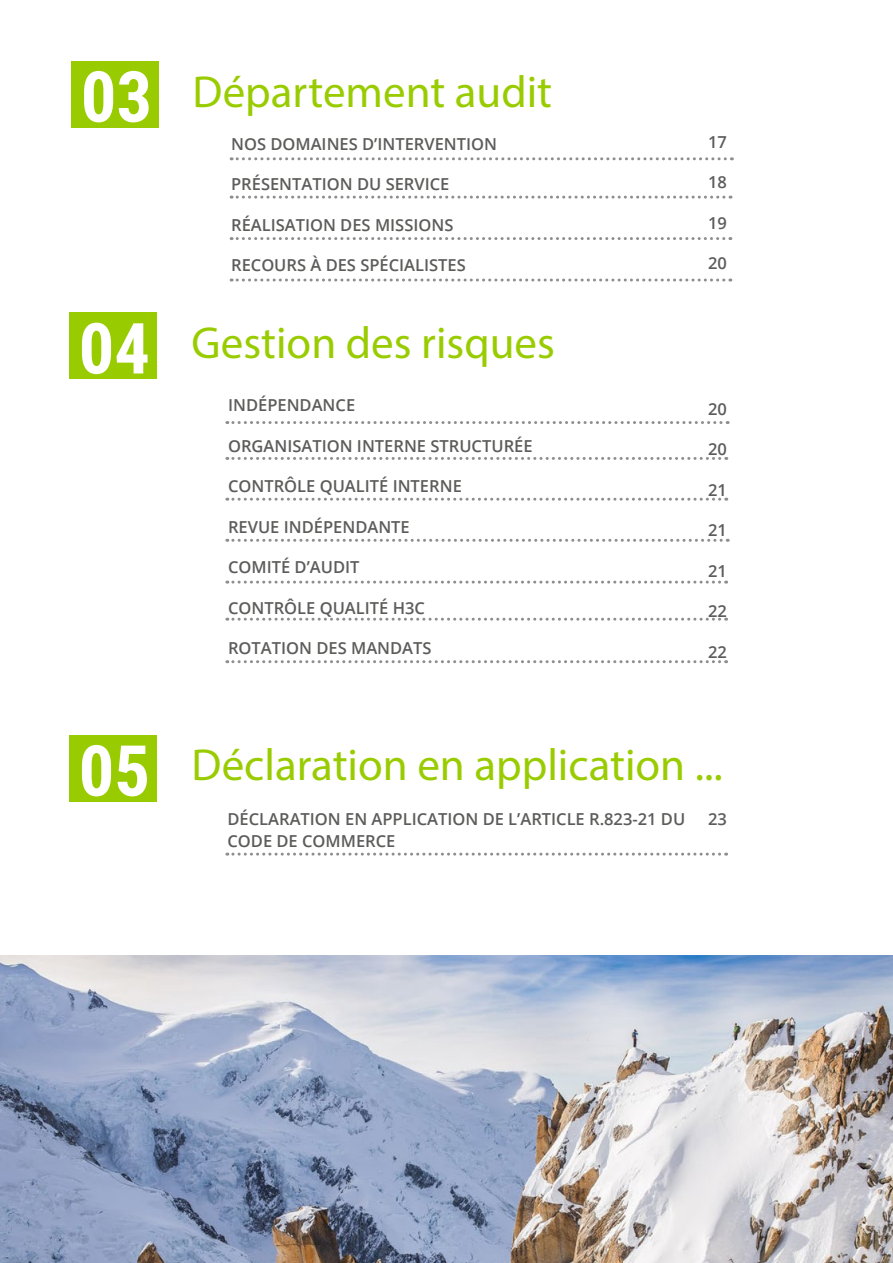
<style>
.page{position:relative;width:893px;height:1263px;background:#fff}
.page>*{position:absolute;margin:0;border:0;box-sizing:border-box;transform-origin:0 0}
.t1{font:700 70.5px "Roboto Condensed";color:#fff}
.t2{font:45px "Myriad Pro";color:#9c0}
.t3{font:600 16.5px "Open Sans";color:#5c5c5b}
.s1{font-family:"Roboto Condensed";font-weight:700;font-size:70.5px;color:#fff}
</style>
<div class="page">
<svg style="left:231px;top:237px;width:500px;height:3px"></svg>
<svg style="left:231px;top:279px;width:500px;height:3px"></svg>
<svg style="left:231px;top:157px;width:501px;height:3px"></svg>
<svg style="left:231px;top:196px;width:500px;height:3px"></svg>
<div style="left:71px;top:61px;width:87px;height:67px;background:#9c0"></div>
<div style="left:69px;top:312px;width:87px;height:67px;background:#9c0"></div>
<svg style="left:227px;top:421px;width:501px;height:3px"></svg>
<svg style="left:227px;top:457px;width:500px;height:3px"></svg>
<svg style="left:227px;top:498px;width:500px;height:3px"></svg>
<svg style="left:227px;top:539px;width:501px;height:3px"></svg>
<svg style="left:227px;top:581px;width:500px;height:3px"></svg>
<svg style="left:227px;top:618px;width:500px;height:3px"></svg>
<svg style="left:227px;top:660px;width:500px;height:3px"></svg>
<div style="left:69px;top:735px;width:87px;height:66px;background:#9c0"></div>
<img style="left:0;top:956px;width:893px;height:307px">
<svg style="left:227px;top:853px;width:500px;height:3px"></svg>
<h1 class="t1" style="left:81px;top:47px;width:73px">03</h1>
<h2 class="t2" style="left:193px;top:64px;width:361px">Département audit</h2>
<p class="t3" style="left:231px;top:132px;width:268px">NOS DOMAINES D’INTERVENTION</p>
<p class="t3" style="left:231px;top:173px;width:220px">PRÉSENTATION DU SERVICE</p>
<p class="t3" style="left:231px;top:213px;width:224px">RÉALISATION DES MISSIONS</p>
<p class="t3" style="left:231px;top:254px;width:236px">RECOURS À DES SPÉCIALISTES</p>
<h2 class="t2" style="left:79px;top:315px;width:478px"><span class="s1">04</span> Gestion des risques</h2>
<p class="t3" style="left:228px;top:394px;width:129px">INDÉPENDANCE</p>
<p class="t3" style="left:228px;top:434px;width:306px">ORGANISATION INTERNE STRUCTURÉE</p>
<p class="t3" style="left:228px;top:475px;width:235px">CONTRÔLE QUALITÉ INTERNE</p>
<p class="t3" style="left:228px;top:515px;width:183px">REVUE INDÉPENDANTE</p>
<p class="t3" style="left:228px;top:556px;width:133px">COMITÉ D’AUDIT</p>
<p class="t3" style="left:228px;top:596px;width:198px">CONTRÔLE QUALITÉ H3C</p>
<p class="t3" style="left:228px;top:637px;width:205px">ROTATION DES MANDATS</p>
<p class="t3" style="left:708px;top:130px;width:20px">17</p>
<p class="t3" style="left:708px;top:171px;width:20px">18</p>
<p class="t3" style="left:708px;top:211px;width:20px">19</p>
<p class="t3" style="left:708px;top:252px;width:20px">20</p>
<p class="t3" style="left:708px;top:397px;width:20px">20</p>
<p class="t3" style="left:708px;top:438px;width:20px">20</p>
<p class="t3" style="left:708px;top:478px;width:20px">21</p>
<p class="t3" style="left:708px;top:519px;width:20px">21</p>
<p class="t3" style="left:708px;top:559px;width:20px">21</p>
<p class="t3" style="left:708px;top:600px;width:20px">22</p>
<p class="t3" style="left:708px;top:640px;width:20px">22</p>
<h2 class="t2" style="left:79px;top:737px;width:646px"><span class="s1">05</span> Déclaration en application ...</h2>
<p class="t3" style="left:227px;top:807px;width:459px">DÉCLARATION EN APPLICATION DE L’ARTICLE R.823-21 DU</p>
<p class="t3" style="left:708px;top:807px;width:20px">23</p>
<p class="t3" style="left:227px;top:830px;width:169px">CODE DE COMMERCE</p>
</div>
